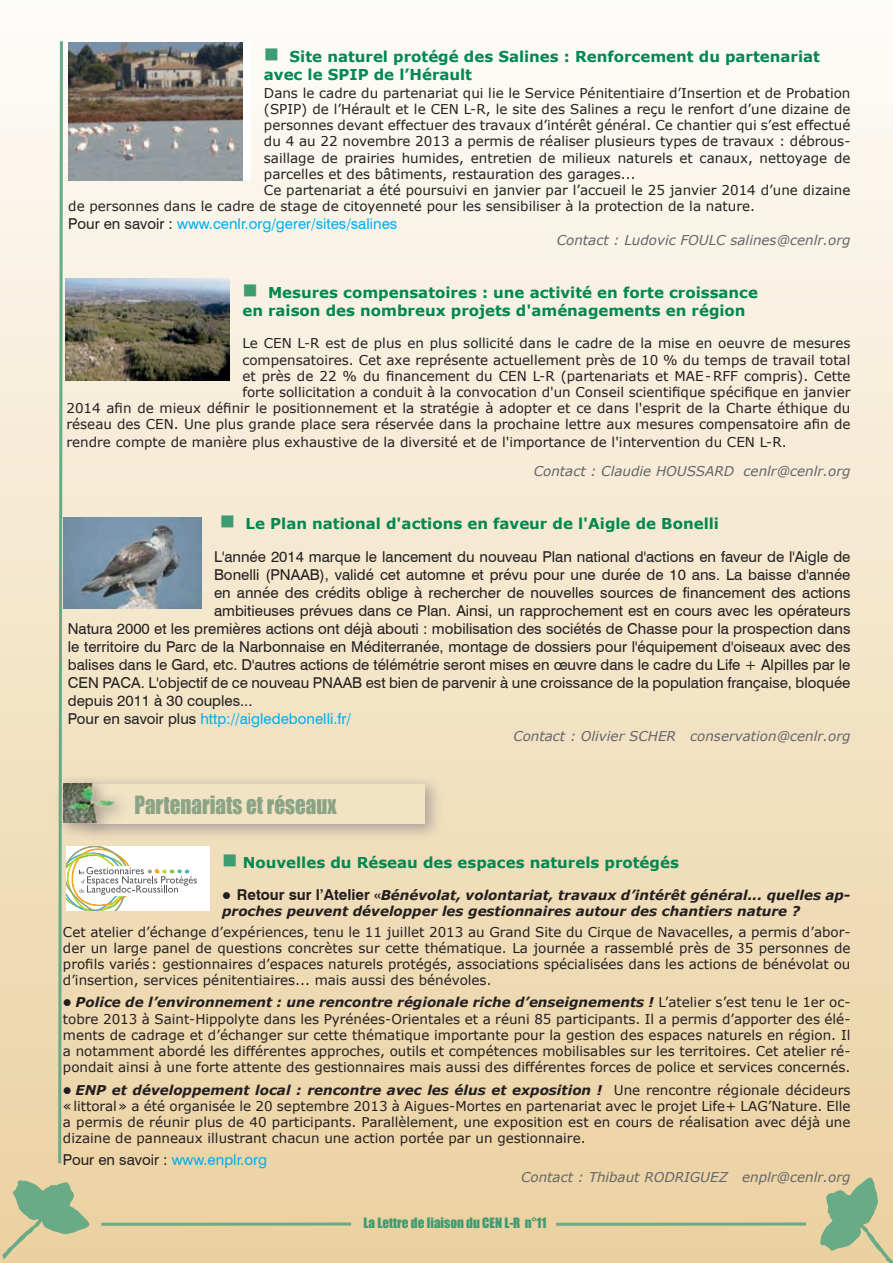
<style>
.page{position:relative;width:893px;height:1263px;background:#fff}
.page>*{position:absolute;margin:0;border:0;box-sizing:border-box;transform-origin:0 0}
.t1{font:23.1px "Impact";color:#8aa485;scale:.91 1}
.t2{font:15px "Swiss 721 BT";color:#231f20}
.t3{font:700 15px/18px "Verdana";color:#008850}
.t4{font:15px "Swiss 721 BT";color:#00aeef}
.t5{font:13.5px/16.2px "Verdana";color:#231f20;text-align:justify}
.t6{font:italic 13.5px "Verdana";color:#656568}
.t7{font:italic 700 13.5px/16.2px "Verdana";color:#231f20}
.t8{font:13.2px "Impact";color:#3e9c72}
.s1{color:#3e9c72}
.s2{color:#231f20}
.s3{font-family:"Swiss 721 BT";font-style:normal;font-size:15px}
.s4{font-weight:700;font-style:italic}
.s5{color:#00aeef}
</style>
<div class="page">
<div style="left:0;top:0;width:893px;height:1263px;background:linear-gradient(to bottom,#fdfcf8,#ebd09f)"></div>
<svg style="left:0;top:0;width:1px;height:1178px"></svg>
<svg style="left:101px;top:1222px;width:250px;height:4px"></svg>
<svg style="left:556px;top:1222px;width:250px;height:4px"></svg>
<svg style="left:819px;top:1177px;width:74px;height:86px"></svg>
<svg style="left:0;top:1178px;width:90px;height:85px"></svg>
<div style="left:68px;top:43px;width:183px;height:137px;background:#fff"></div>
<img style="left:197px;top:43px;width:45px;height:137px">
<img style="left:197px;top:279px;width:33px;height:102px">
<div style="left:66px;top:846px;width:143px;height:64px;background:#fff"></div>
<div style="left:78px;top:775px;width:365px;height:66px;background:#999190;opacity:.75"></div>
<div style="left:88px;top:784px;width:337px;height:40px;background:#f2e3c5"></div>
<div style="left:54px;top:774px;width:77px;height:66px;background:#f0dfbd"></div>
<img style="left:197px;top:518px;width:4px;height:90px">
<svg style="left:231px;top:900px;width:19px;height:1px"></svg>
<img style="left:57px;top:38px;width:140px;height:1128px">
<p class="t3" style="left:264px;top:47px;width:558px"><span class="s1">■</span> Site naturel protégé des Salines : Renforcement du partenariat avec le SPIP de l’Hérault</p>
<p class="t5" style="left:264px;top:84px;width:588px">Dans le cadre du partenariat qui lie le Service Pénitentiaire d’Insertion et de Probation</p>
<p class="t5" style="left:264px;top:101px;width:588px">(SPIP) de l’Hérault et le CEN L-R, le site des Salines a reçu le renfort d’une dizaine de</p>
<p class="t5" style="left:264px;top:117px;width:588px">personnes devant effectuer des travaux d’intérêt général. Ce chantier qui s’est effectué</p>
<p class="t5" style="left:264px;top:133px;width:588px">du 4 au 22 novembre 2013 a permis de réaliser plusieurs types de travaux : débrous-</p>
<p class="t5" style="left:264px;top:149px;width:588px">saillage de prairies humides, entretien de milieux naturels et canaux, nettoyage de</p>
<p class="t5" style="left:264px;top:165px;width:373px">parcelles et des bâtiments, restauration des garages...</p>
<p class="t5" style="left:264px;top:182px;width:588px">Ce partenariat a été poursuivi en janvier par l’accueil le 25 janvier 2014 d’une dizaine</p>
<p class="t5" style="left:68px;top:198px;width:688px">de personnes dans le cadre de stage de citoyenneté pour les sensibiliser à la protection de la nature.</p>
<p class="t4" style="left:68px;top:215px;width:330px"><span class="s2">Pour en savoir :</span> www.cenlr.org/gerer/sites/salines</p>
<p class="t6" style="left:557px;top:232px;width:295px">Contact : Ludovic FOULC salines@cenlr.org</p>
<p class="t3" style="left:242px;top:283px;width:517px"><span class="s1">■</span> Mesures compensatoires : une activité en forte croissance en raison des nombreux projets d'aménagements en région</p>
<p class="t5" style="left:66px;top:335px;width:785px;text-align:right">Le CEN L-R est de plus en plus sollicité dans le cadre de la mise en oeuvre de mesures<br>compensatoires. Cet axe représente actuellement près de 10 % du temps de travail total<br>et près de 22 % du financement du CEN L-R (partenariats et MAE-RFF compris). Cette<br>forte sollicitation a conduit à la convocation d'un Conseil scientifique spécifique en janvier<br>2014 afin de mieux définir le positionnement et la stratégie à adopter et ce dans l'esprit de la Charte éthique du réseau des CEN. Une plus grande place sera réservée dans la prochaine lettre aux mesures compensatoire afin de</p>
<p class="t5" style="left:66px;top:434px;width:722px">rendre compte de manière plus exhaustive de la diversité et de l'importance de l'intervention du CEN L-R.</p>
<p class="t6" style="left:534px;top:463px;width:318px">Contact : Claudie HOUSSARD cenlr@cenlr.org</p>
<p class="t3" style="left:220px;top:514px;width:501px"><span class="s1">■</span> Le Plan national d'actions en faveur de l'Aigle de Bonelli</p>
<p class="t2" style="left:214px;top:548px;width:638px">L'année 2014 marque le lancement du nouveau Plan national d'actions en faveur de l'Aigle de</p>
<p class="t2" style="left:214px;top:566px;width:638px">Bonelli (PNAAB), validé cet automne et prévu pour une durée de 10 ans. La baisse d'année</p>
<p class="t2" style="left:214px;top:584px;width:638px">en année des crédits oblige à rechercher de nouvelles sources de financement des actions</p>
<p class="t2" style="left:214px;top:602px;width:638px">ambitieuses prévues dans ce Plan. Ainsi, un rapprochement est en cours avec les opérateurs</p>
<p class="t2" style="left:68px;top:620px;width:784px">Natura 2000 et les premières actions ont déjà abouti : mobilisation des sociétés de Chasse pour la prospection dans</p>
<p class="t2" style="left:68px;top:638px;width:784px">le territoire du Parc de la Narbonnaise en Méditerranée, montage de dossiers pour l'équipement d'oiseaux avec des</p>
<p class="t2" style="left:68px;top:656px;width:784px">balises dans le Gard, etc. D'autres actions de télémétrie seront mises en œuvre dans le cadre du Life + Alpilles par le</p>
<p class="t2" style="left:68px;top:674px;width:784px">CEN PACA. L'objectif de ce nouveau PNAAB est bien de parvenir à une croissance de la population française, bloquée</p>
<p class="t2" style="left:68px;top:692px;width:186px">depuis 2011 à 30 couples...</p>
<p class="t4" style="left:68px;top:710px;width:285px"><span class="s2">Pour en savoir plus</span> http://aigledebonelli.fr/</p>
<p class="t6" style="left:513px;top:727px;width:339px">Contact : Olivier SCHER conservation@cenlr.org</p>
<h1 class="t1" style="left:134px;top:787px;width:223px">Partenariats et réseaux</h1>
<p class="t3" style="left:222px;top:852px;width:458px"><span class="s1">■</span> Nouvelles du Réseau des espaces naturels protégés</p>
<p class="t7" style="left:222px;top:886px;width:630px">● <span class="s3">Retour sur l’Atelier «</span>Bénévolat, volontariat, travaux d’intérêt général... quelles ap&shy;proches peuvent développer les gestionnaires autour des chantiers nature ?</p>
<p class="t5" style="left:63px;top:923px;width:789px">Cet atelier d’échange d’expériences, tenu le 11 juillet 2013 au Grand Site du Cirque de Navacelles, a permis d’abor&shy;der un large panel de questions concrètes sur cette thématique. La journée a rassemblé près de 35 personnes de profils variés: gestionnaires d’espaces naturels protégés, associations spécialisées dans les actions de bénévolat ou d’insertion, services pénitentiaires... mais aussi des bénévoles.</p>
<p class="t5" style="left:63px;top:994px;width:789px">● <span class="s4">Police de l’environnement : une rencontre régionale riche d’enseignements !</span> L’atelier s’est tenu le 1er oc&shy;tobre 2013 à Saint-Hippolyte dans les Pyrénées-Orientales et a réuni 85 participants. Il a permis d’apporter des élé&shy;ments de cadrage et d’échanger sur cette thématique importante pour la gestion des espaces naturels en région. Il a notamment abordé les différentes approches, outils et compétences mobilisables sur les territoires. Cet atelier ré&shy;pondait ainsi à une forte attente des gestionnaires mais aussi des différentes forces de police et services concernés.</p>
<p class="t5" style="left:63px;top:1081px;width:789px">● <span class="s4">ENP et développement local : rencontre avec les élus et exposition !</span> Une rencontre régionale décideurs «littoral» a été organisée le 20 septembre 2013 à Aigues-Mortes en partenariat avec le projet Life+ LAG’Nature. Elle a permis de réunir plus de 40 participants. Parallèlement, une exposition est en cours de réalisation avec déjà une dizaine de panneaux illustrant chacun une action portée par un gestionnaire.</p>
<p class="t2" style="left:63px;top:1151px;width:206px">Pour en savoir : <span class="s5">www.enplr.org</span></p>
<p class="t6" style="left:521px;top:1168px;width:331px">Contact : Thibaut RODRIGUEZ enplr@cenlr.org</p>
<p class="t8" style="left:364px;top:1213px;width:184px">La Lettre de liaison du CEN L-R n°11</p>
</div>
